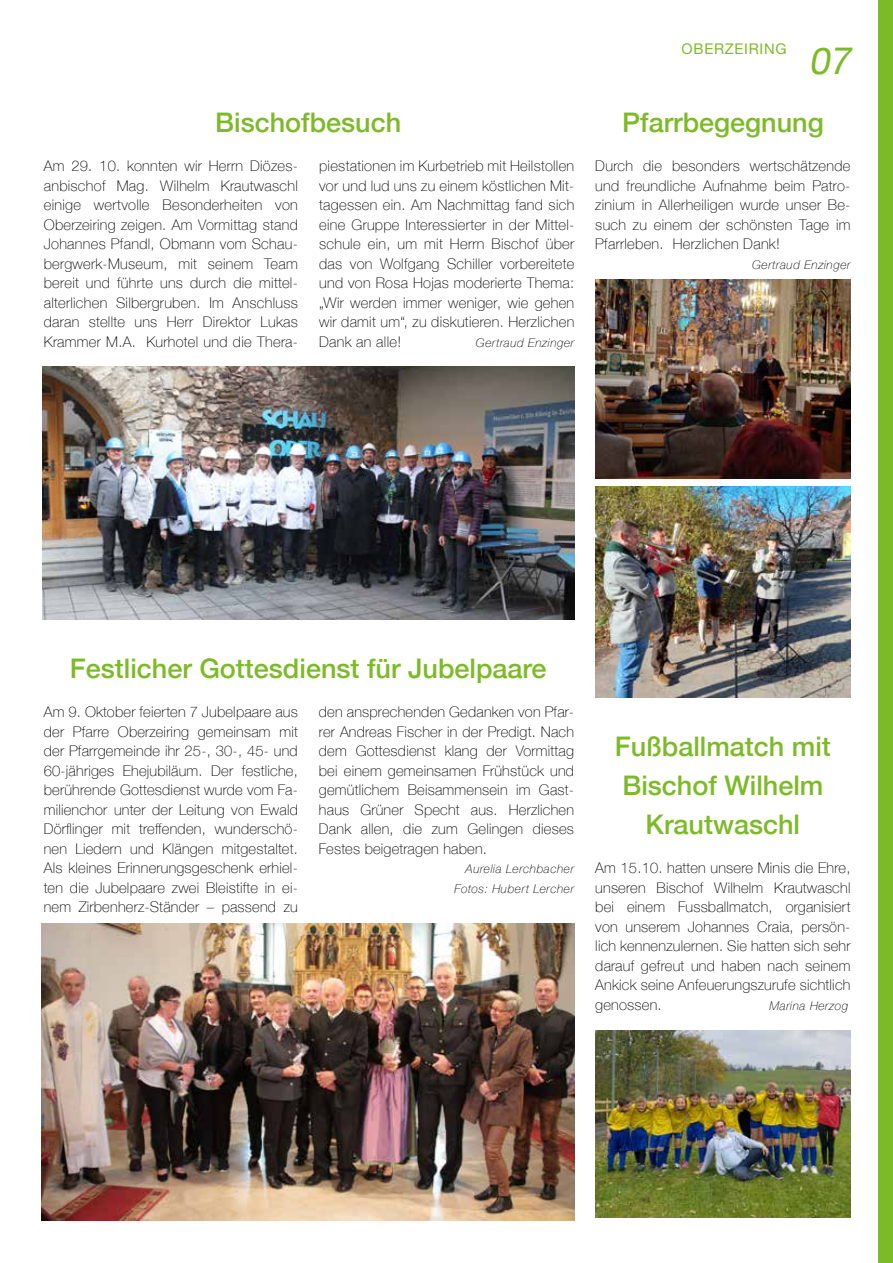
<style>
.page{position:relative;width:893px;height:1263px;background:#fff}
.page>*{position:absolute;margin:0;border:0;box-sizing:border-box;transform-origin:0 0}
.t1{font:italic 37.5px "Helvetica Neue";color:#7dba28}
.t2{font:500 27px/39px "Helvetica Neue";color:#7dba28;text-align:center}
.t3{font:100 14.7px/19.5px "Helvetica Neue";letter-spacing:.015em;color:#000;text-align:justify}
.t4{font:14.7px "Helvetica Neue";letter-spacing:.05em;color:#7dba28}
.t5{font:italic 100 12px/19.5px "Helvetica Neue";letter-spacing:.045em;color:#000;text-align:right}
</style>
<div class="page">
<div style="left:878px;top:0;width:15px;height:1263px;background:#7dba28"></div>
<img style="left:43px;top:366px;width:531px;height:254px">
<img style="left:595px;top:280px;width:255px;height:198px">
<img style="left:595px;top:486px;width:255px;height:212px">
<img style="left:595px;top:1031px;width:255px;height:187px">
<img style="left:41px;top:924px;width:533px;height:296px">
<p class="t4" style="left:682px;top:38px;width:107px">OBERZEIRING</p>
<h1 class="t1" style="left:809px;top:33px;width:52px">07</h1>
<h2 class="t2" style="left:215px;top:101px;width:188px">Bischofbesuch</h2>
<h2 class="t2" style="left:622px;top:101px;width:203px">Pfarrbegegnung</h2>
<p class="t3" style="left:44px;top:155px;width:256px">Am 29. 10. konnten wir Herrn Diözes&shy;anbischof Mag. Wilhelm Krautwaschl einige wertvolle Besonderheiten von Oberzeiring zeigen. Am Vormittag stand Johannes Pfandl, Obmann vom Schau&shy;bergwerk-Museum, mit seinem Team bereit und führte uns durch die mittel&shy;alterlichen Silbergruben. Im Anschluss daran stellte uns Herr Direktor Lukas Krammer M.A. Kurhotel und die Thera-</p>
<p class="t3" style="left:319px;top:155px;width:257px">piestationen im Kurbetrieb mit Heilstollen vor und lud uns zu einem köstlichen Mit&shy;tagessen ein. Am Nachmittag fand sich eine Gruppe Interessierter in der Mittel&shy;schule ein, um mit Herrn Bischof über das von Wolfgang Schiller vorbereitete und von Rosa Hojas moderierte Thema: „Wir werden immer weniger, wie gehen wir damit um“, zu diskutieren. Herzlichen Dank an alle!</p>
<p class="t3" style="left:595px;top:155px;width:257px">Durch die besonders wertschätzende und freundliche Aufnahme beim Patro&shy;zinium in Allerheiligen wurde unser Be&shy;such zu einem der schönsten Tage im Pfarrleben. Herzlichen Dank!</p>
<p class="t5" style="left:752px;top:254px;width:100px">Gertraud Enzinger</p>
<p class="t5" style="left:476px;top:332px;width:100px">Gertraud Enzinger</p>
<h2 class="t2" style="left:70px;top:647px;width:478px">Festlicher Gottesdienst für Jubelpaare</h2>
<p class="t3" style="left:44px;top:701px;width:256px">Am 9. Oktober feierten 7 Jubelpaare aus der Pfarre Oberzeiring gemeinsam mit der Pfarrgemeinde ihr 25-, 30-, 45- und 60-jähriges Ehejubiläum. Der festliche, berührende Gottesdienst wurde vom Fa&shy;milienchor unter der Leitung von Ewald Dörflinger mit treffenden, wunderschö&shy;nen Liedern und Klängen mitgestaltet.<br>Als kleines Erinnerungsgeschenk erhiel&shy;ten die Jubelpaare zwei Bleistifte in ei&shy;nem Zirbenherz-Ständer – passend zu</p>
<p class="t3" style="left:319px;top:701px;width:257px">den ansprechenden Gedanken von Pfar&shy;rer Andreas Fischer in der Predigt. Nach dem Gottesdienst klang der Vormittag bei einem gemeinsamen Frühstück und gemütlichem Beisammensein im Gast&shy;haus Grüner Specht aus. Herzlichen Dank allen, die zum Gelingen dieses Festes beigetragen haben.</p>
<p class="t5" style="left:455px;top:858px;width:121px">Aurelia Lerchbacher<br>Fotos: Hubert Lercher</p>
<h2 class="t2" style="left:615px;top:725px;width:218px">Fußballmatch mit<br>Bischof Wilhelm<br>Krautwaschl</h2>
<p class="t3" style="left:595px;top:857px;width:257px">Am 15.10. hatten unsere Minis die Ehre, unseren Bischof Wilhelm Krautwaschl bei einem Fussballmatch, organisiert von unserem Johannes Craia, persön&shy;lich kennenzulernen. Sie hatten sich sehr darauf gefreut und haben nach seinem Ankick seine Anfeuerungszurufe sichtlich genossen.</p>
<p class="t5" style="left:769px;top:995px;width:80px">Marina Herzog</p>
</div>
